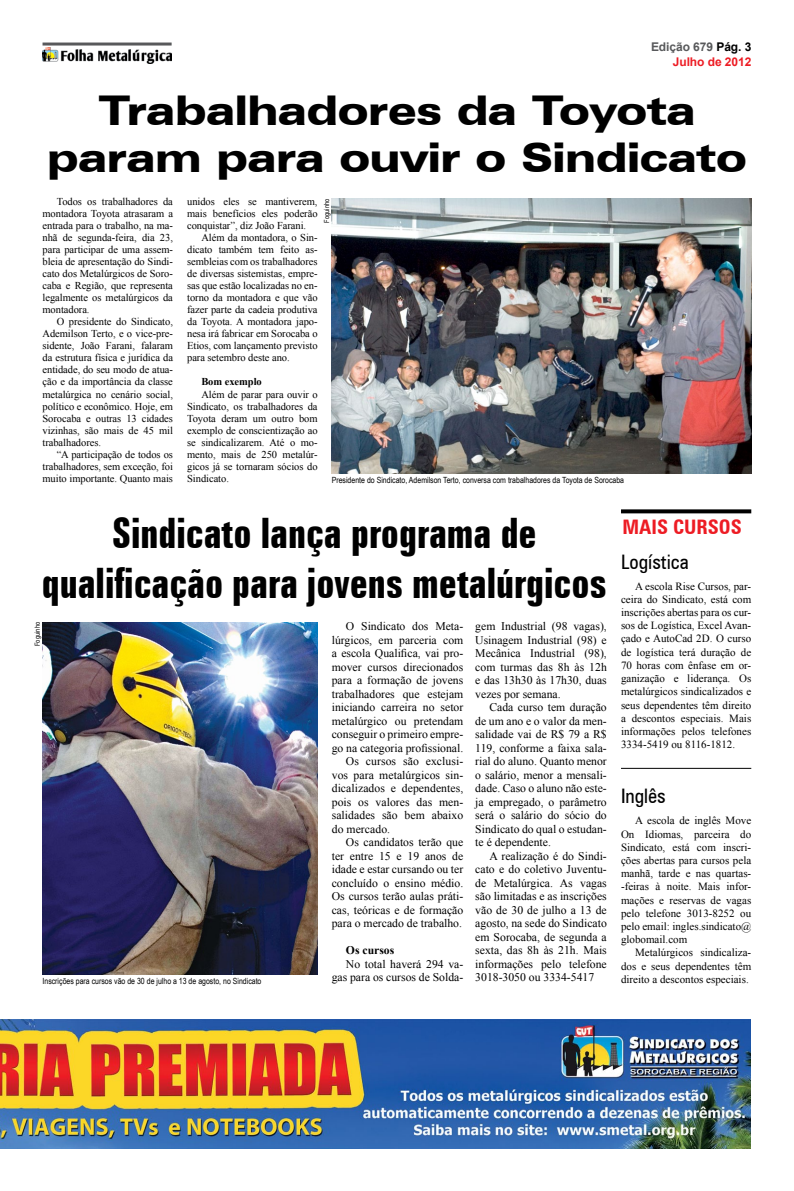
<style>
.page{position:relative;width:794px;height:1191px;background:#fff}
.page>*{position:absolute;margin:0;border:0;box-sizing:border-box;transform-origin:0 0}
.t1{font:700 extra-condensed 42px/50px "Zurich BT";color:#000;text-align:center}
.t2{font:900 expanded 41px/47px "Zurich BT";letter-spacing:-.01em;color:#000;text-align:center}
.t3{font:condensed 20px "Zurich BT";color:#000}
.t4{font:700 condensed 20px "Zurich BT";color:#ed1c24}
.t5{font:700 12px/14.4px "Arial";letter-spacing:-.005em;color:#ed1c24;text-align:right}
.t6{font:11.7px/13.5px "Times New Roman";color:#000;text-align:justify}
.t7{font:700 11.7px "Times New Roman";color:#000}
.t8{font:11px/13.2px "Times New Roman";color:#000;text-align:justify}
.t9{font:10.5px/12px "Times New Roman";letter-spacing:-.005em;color:#000;text-align:justify}
.t10{font:700 10.5px "Times New Roman";letter-spacing:-.005em;color:#000}
.t11{font:8.5px "Arial Narrow";color:#000}
.t12{font:7px "Arial Narrow";color:#000}
.s1{color:#58595b}
.s2{color:#000}
</style>
<div class="page">
<hr style="left:43px;top:43px;width:129px;height:3px;background:#58595b">
<img style="left:43px;top:48px;width:129px;height:15px">
<img style="left:332px;top:198px;width:419px;height:275px">
<img style="left:42px;top:622px;width:275px;height:352px">
<hr style="left:621px;top:768px;width:130px;height:1px;background:#000">
<svg style="left:621px;top:509px;width:130px;height:4px"></svg>
<img style="left:0;top:1019px;width:751px;height:129px">
<p class="t5" style="left:651px;top:40px;width:102px"><span class="s1">Edição 679</span> <span class="s2">Pág. 3<br></span>Julho de 2012</p>
<h2 class="t2" style="left:47px;top:87px;width:701px">Trabalhadores da Toyota param para ouvir o Sindicato</h2>
<p class="t9" style="left:43px;top:196px;width:132px;text-indent:14px">Todos os trabalhadores da montadora Toyota atrasaram a entrada para o trabalho, na ma&shy;nhã de segunda-feira, dia 23, para participar de uma assem&shy;bleia de apresentação do Sindi&shy;cato dos Metalúrgicos de Soro&shy;caba e Região, que representa legalmente os metalúrgicos da montadora.</p>
<p class="t9" style="left:43px;top:316px;width:132px;text-indent:14px">O presidente do Sindicato, Ademilson Terto, e o vice-pre&shy;sidente, João Farani, falaram da estrutura física e jurídica da entidade, do seu modo de atua&shy;ção e da importância da classe metalúrgica no cenário social, político e econômico. Hoje, em Sorocaba e outras 13 cidades vizinhas, são mais de 45 mil trabalhadores.</p>
<p class="t9" style="left:43px;top:448px;width:132px;text-indent:14px">“A participação de todos os trabalhadores, sem exceção, foi muito importante. Quanto mais</p>
<p class="t9" style="left:187px;top:196px;width:132px">unidos eles se mantiverem, mais benefícios eles poderão conquistar”, diz João Farani.</p>
<p class="t9" style="left:187px;top:232px;width:132px;text-indent:14px">Além da montadora, o Sin&shy;dicato também tem feito as&shy;sembleias com os trabalhadores de diversas sistemistas, empre&shy;sas que estão localizadas no en&shy;torno da montadora e que vão fazer parte da cadeia produtiva da Toyota. A montadora japo&shy;nesa irá fabricar em Sorocaba o Etios, com lançamento previsto para setembro deste ano.</p>
<p class="t10" style="left:201px;top:375px;width:62px">Bom exemplo</p>
<p class="t9" style="left:187px;top:388px;width:132px;text-indent:14px">Além de parar para ouvir o Sindicato, os trabalhadores da Toyota deram um outro bom exemplo de conscientização ao se sindicalizarem. Até o mo&shy;mento, mais de 250 metalúr&shy;gicos já se tornaram sócios do Sindicato.</p>
<p class="t12" style="left:321px;top:223px;width:25px;rotate:-90deg">Foguinho</p>
<p class="t11" style="left:332px;top:473px;width:294px">Presidente do Sindicato, Ademilson Terto, conversa com trabalhadores da Toyota de Sorocaba</p>
<h1 class="t1" style="left:42px;top:508px;width:566px">Sindicato lança programa de qualificação para jovens metalúrgicos</h1>
<p class="t12" style="left:32px;top:646px;width:25px;rotate:-90deg">Foguinho</p>
<p class="t11" style="left:43px;top:974px;width:220px">Inscrições para cursos vão de 30 de julho a 13 de agosto, no Sindicato</p>
<p class="t6" style="left:346px;top:619px;width:119px">O Sindicato dos Meta-</p>
<p class="t6" style="left:332px;top:633px;width:133px">lúrgicos, em parceria com</p>
<p class="t6" style="left:332px;top:646px;width:133px">a escola Qualifica, vai pro-</p>
<p class="t6" style="left:332px;top:660px;width:133px">mover cursos direcionados</p>
<p class="t6" style="left:332px;top:673px;width:133px">para a formação de jovens</p>
<p class="t6" style="left:332px;top:687px;width:133px">trabalhadores que estejam</p>
<p class="t6" style="left:332px;top:700px;width:133px">iniciando carreira no setor</p>
<p class="t6" style="left:332px;top:714px;width:133px">metalúrgico ou pretendam</p>
<p class="t6" style="left:332px;top:727px;width:133px">conseguir o primeiro empre-</p>
<p class="t6" style="left:332px;top:741px;width:133px">go na categoria profissional.</p>
<p class="t6" style="left:346px;top:754px;width:119px">Os cursos são exclusi-</p>
<p class="t6" style="left:332px;top:768px;width:133px">vos para metalúrgicos sin-</p>
<p class="t6" style="left:332px;top:781px;width:133px">dicalizados e dependentes,</p>
<p class="t6" style="left:332px;top:795px;width:133px">pois os valores das men-</p>
<p class="t6" style="left:332px;top:808px;width:133px">salidades são bem abaixo</p>
<p class="t6" style="left:332px;top:822px;width:60px">do mercado.</p>
<p class="t6" style="left:346px;top:835px;width:119px">Os candidatos terão que</p>
<p class="t6" style="left:332px;top:849px;width:133px">ter entre 15 e 19 anos de</p>
<p class="t6" style="left:332px;top:862px;width:133px">idade e estar cursando ou ter</p>
<p class="t6" style="left:332px;top:876px;width:133px">concluído o ensino médio.</p>
<p class="t6" style="left:332px;top:889px;width:133px">Os cursos terão aulas práti-</p>
<p class="t6" style="left:332px;top:903px;width:133px">cas, teóricas e de formação</p>
<p class="t6" style="left:332px;top:916px;width:132px">para o mercado de trabalho.</p>
<p class="t7" style="left:346px;top:942px;width:50px">Os cursos</p>
<p class="t6" style="left:332px;top:957px;width:133px;text-align:right">No total haverá 294 va&shy;gas para os cursos de Solda-</p>
<p class="t6" style="left:475px;top:619px;width:133px">gem Industrial (98 vagas), Usinagem Industrial (98) e Mecânica Industrial (98), com turmas das 8h às 12h e das 13h30 às 17h30, duas vezes por semana.</p>
<p class="t6" style="left:475px;top:700px;width:133px;text-indent:14px">Cada curso tem duração de um ano e o valor da men&shy;salidade vai de R$ 79 a R$ 119, conforme a faixa sala&shy;rial do aluno. Quanto menor o salário, menor a mensali&shy;dade. Caso o aluno não este&shy;ja empregado, o parâmetro será o salário do sócio do Sindicato do qual o estudan&shy;te é dependente.</p>
<p class="t6" style="left:475px;top:849px;width:133px;text-indent:14px">A realização é do Sindi&shy;cato e do coletivo Juventu&shy;de Metalúrgica. As vagas são limitadas e as inscrições vão de 30 de julho a 13 de agosto, na sede do Sindicato em Sorocaba, de segunda a sexta, das 8h às 21h. Mais informações pelo telefone 3018-3050 ou 3334-5417</p>
<h3 class="t4" style="left:622px;top:515px;width:121px">MAIS CURSOS</h3>
<h3 class="t3" style="left:621px;top:550px;width:69px">Logística</h3>
<p class="t8" style="left:621px;top:579px;width:132px;text-indent:14px">A escola Rise Cursos, par&shy;ceira do Sindicato, está com inscrições abertas para os cur&shy;sos de Logística, Excel Avan&shy;çado e AutoCad 2D. O curso de logística terá duração de 70 horas com ênfase em or&shy;ganização e liderança. Os metalúrgicos sindicalizados e seus dependentes têm direito a descontos especiais. Mais informações pelos telefones 3334-5419 ou 8116-1812.</p>
<h3 class="t3" style="left:621px;top:784px;width:46px">Inglês</h3>
<p class="t8" style="left:621px;top:814px;width:132px;text-indent:14px">A escola de inglês Move On Idiomas, parceira do Sindicato, está com inscri&shy;ções abertas para cursos pela manhã, tarde e nas quartas--feiras à noite. Mais infor&shy;mações e reservas de vagas pelo telefone 3013-8252 ou pelo email: ingles.sindicato@ globomail.com</p>
<p class="t8" style="left:621px;top:946px;width:132px;text-indent:14px">Metalúrgicos sindicaliza&shy;dos e seus dependentes têm direito a descontos especiais.</p>
</div>
